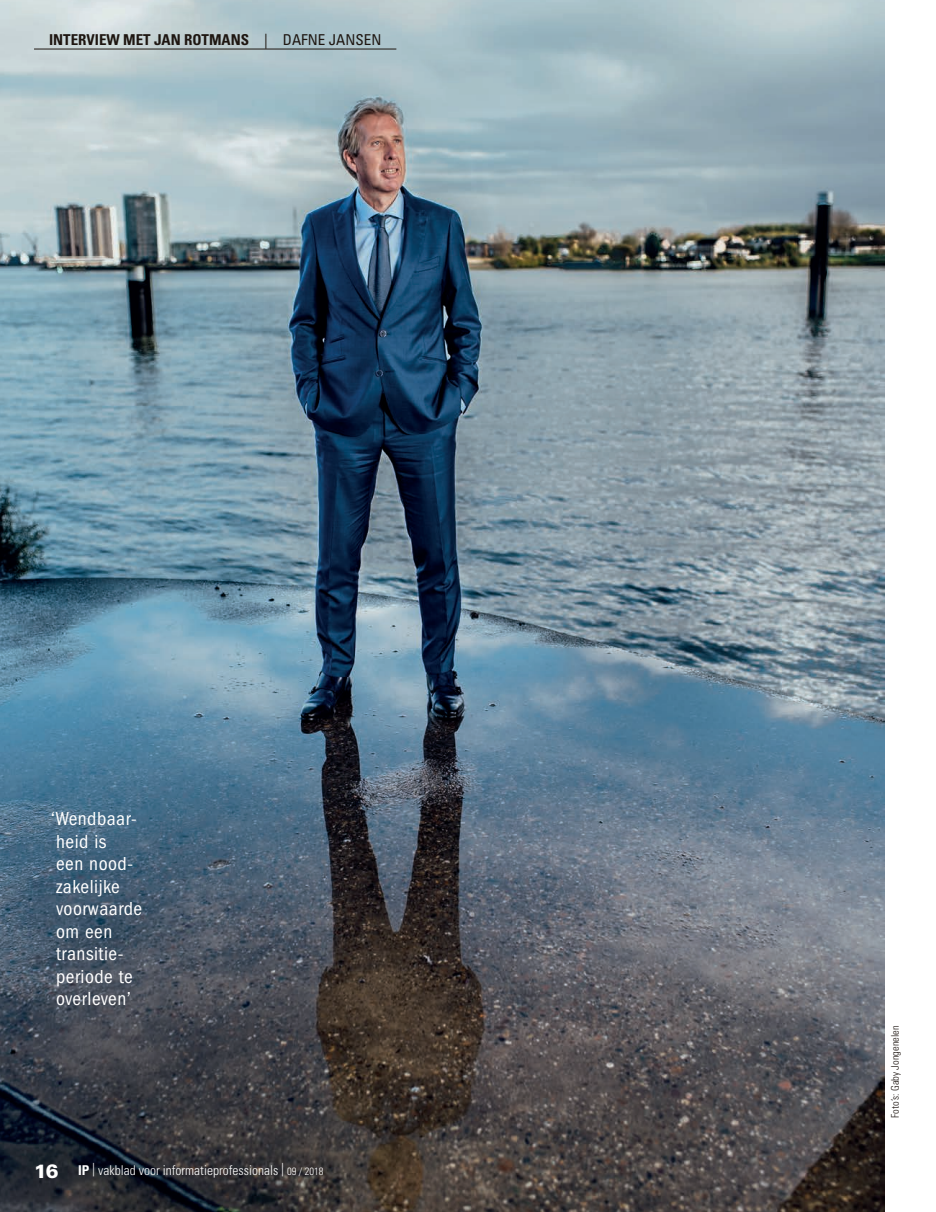
<style>
.page{position:relative;width:936px;height:1212px;background:#fff}
.page>*{position:absolute;margin:0;border:0;box-sizing:border-box;transform-origin:0 0}
.t1{font:condensed 19.5px/22.5px "Franklin Gothic";letter-spacing:.025em;color:#fff}
.t2{font:700 condensed 15px "Univers";color:#1e1611}
.t3{font:300 condensed 13.5px "Univers";color:#fff}
.t4{font:300 condensed 10.5px "Univers";color:#1e1611}
.s1{font-weight:400}
.s2{font-weight:900;font-stretch:normal;font-size:19.2px}
.s3{font-weight:700}
.s4{font-size:10.5px}
</style>
<div class="page">
<img style="left:0;top:0;width:884px;height:1212px">
<hr style="left:34px;top:49px;width:362px;height:1px;background:#1e1611">
<p class="t2" style="left:49px;top:31px;width:334px">INTERVIEW MET JAN ROTMANS <span class="s1">| DAFNE JANSEN</span></p>
<p class="t1" style="left:51px;top:808px;width:93px">‘Wendbaar&shy;heid is<br>een nood&shy;zakelijke voorwaarde om een transitie&shy;periode te overleven’</p>
<p class="t3" style="left:34px;top:1162px;width:291px"><span class="s2">16</span> <span class="s3">IP</span> | vakblad voor informatieprofessionals | <span class="s4">09 / 2018</span></p>
<p class="t4" style="left:888px;top:1118px;width:94px;rotate:-90deg">Foto’s: Gaby Jongenelen</p>
</div>
